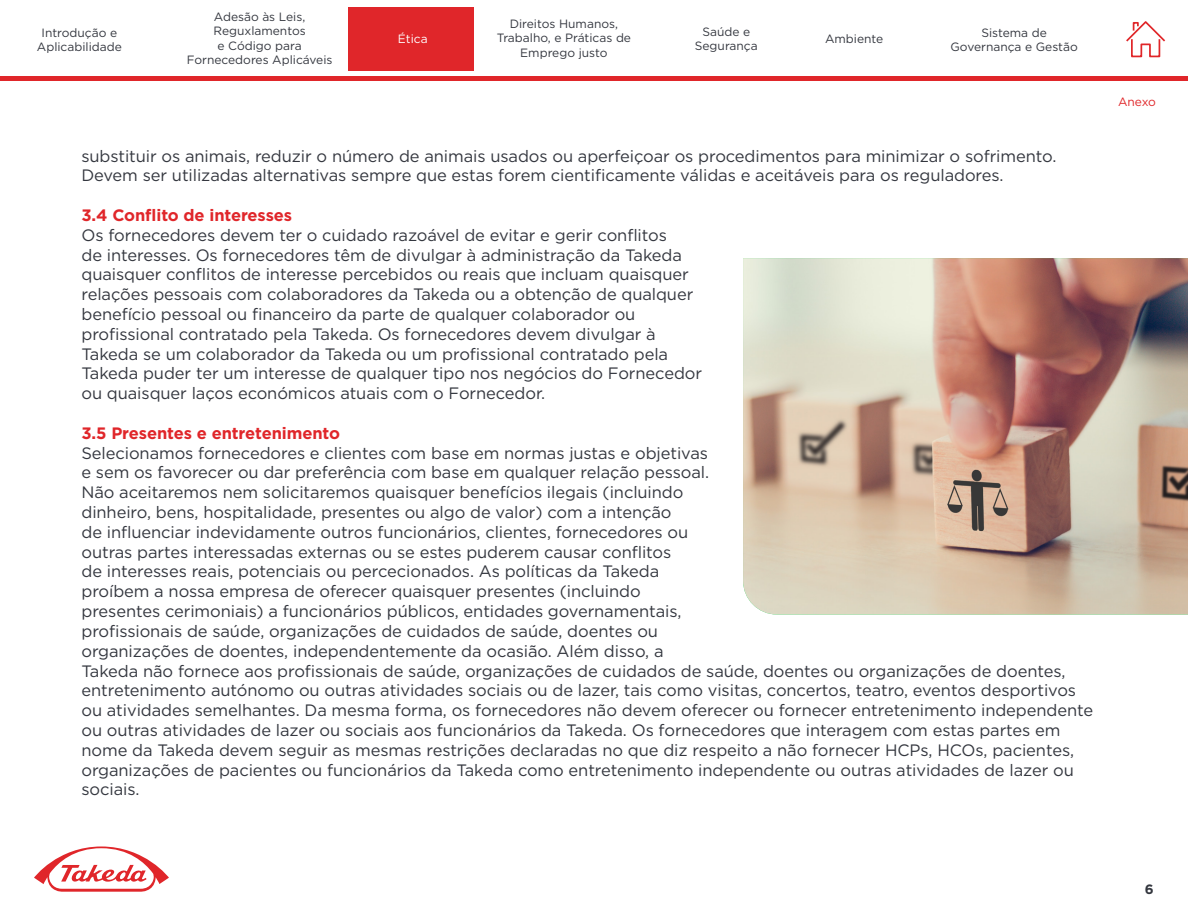
<style>
.page{position:relative;width:1188px;height:918px;background:#fff}
.page>*{position:absolute;margin:0;border:0;box-sizing:border-box;transform-origin:0 0}
.t1{font:16.5px/19.8px "Gotham";letter-spacing:-.005em;color:#34373f}
.t2{font:700 16.5px "Gotham";letter-spacing:-.005em;color:#e0262a}
.t3{font:700 13.5px "Gotham";color:#34373f}
.t4{font:12px/14.4px "Gotham";color:#34373f;text-align:center}
.t5{font:12px "Gotham";color:#fff}
.t6{font:12px "Gotham";letter-spacing:-.015em;color:#e02629}
</style>
<div class="page">
<svg style="left:34px;top:846px;width:135px;height:46px"></svg>
<hr style="left:0;top:77px;width:1188px;height:4px;background:#e0262a">
<div style="left:349px;top:7px;width:125px;height:63px;background:#e0262a"></div>
<svg style="left:1126px;top:21px;width:39px;height:37px"></svg>
<img style="left:743px;top:258px;width:445px;height:357px">
<p class="t4" style="left:37px;top:25px;width:86px">Introdução e<br>Aplicabilidade</p>
<p class="t4" style="left:187px;top:9px;width:147px">Adesão às Leis,<br>Reguxlamentos<br>e Código para<br>Fornecedores Aplicáveis</p>
<p class="t5" style="left:398px;top:31px;width:31px">Ética</p>
<p class="t4" style="left:497px;top:16px;width:136px">Direitos Humanos,<br>Trabalho, e Práticas de<br>Emprego justo</p>
<p class="t4" style="left:695px;top:24px;width:64px">Saúde e<br>Segurança</p>
<p class="t4" style="left:825px;top:32px;width:60px">Ambiente</p>
<p class="t4" style="left:951px;top:25px;width:129px">Sistema de<br>Governança e Gestão</p>
<p class="t1" style="left:81px;top:146px;width:976px">substituir os animais, reduzir o número de animais usados ou aperfeiçoar os procedimentos para minimizar o sofrimento.<br>Devem ser utilizadas alternativas sempre que estas forem cientificamente válidas e aceitáveis para os reguladores.</p>
<p class="t2" style="left:81px;top:204px;width:212px">3.4 Conflito de interesses</p>
<p class="t1" style="left:81px;top:225px;width:622px">Os fornecedores devem ter o cuidado razoável de evitar e gerir conflitos<br>de interesses. Os fornecedores têm de divulgar à administração da Takeda quaisquer conflitos de interesse percebidos ou reais que incluam quaisquer relações pessoais com colaboradores da Takeda ou a obtenção de qualquer benefício pessoal ou financeiro da parte de qualquer colaborador ou profissional contratado pela Takeda. Os fornecedores devem divulgar à Takeda se um colaborador da Takeda ou um profissional contratado pela Takeda puder ter um interesse de qualquer tipo nos negócios do Fornecedor ou quaisquer laços económicos atuais com o Fornecedor.</p>
<p class="t2" style="left:81px;top:422px;width:260px">3.5 Presentes e entretenimento</p>
<p class="t1" style="left:81px;top:443px;width:1013px">Selecionamos fornecedores e clientes com base em normas justas e objetivas<br>e sem os favorecer ou dar preferência com base em qualquer relação pessoal.<br>Não aceitaremos nem solicitaremos quaisquer benefícios ilegais (incluindo<br>dinheiro, bens, hospitalidade, presentes ou algo de valor) com a intenção<br>de influenciar indevidamente outros funcionários, clientes, fornecedores ou<br>outras partes interessadas externas ou se estes puderem causar conflitos<br>de interesses reais, potenciais ou percecionados. As políticas da Takeda<br>proíbem a nossa empresa de oferecer quaisquer presentes (incluindo<br>presentes cerimoniais) a funcionários públicos, entidades governamentais,<br>profissionais de saúde, organizações de cuidados de saúde, doentes ou<br>organizações de doentes, independentemente da ocasião. Além disso, a<br>Takeda não fornece aos profissionais de saúde, organizações de cuidados de saúde, doentes ou organizações de doentes, entretenimento autónomo ou outras atividades sociais ou de lazer, tais como visitas, concertos, teatro, eventos desportivos ou atividades semelhantes. Da mesma forma, os fornecedores não devem oferecer ou fornecer entretenimento independente ou outras atividades de lazer ou sociais aos funcionários da Takeda. Os fornecedores que interagem com estas partes em nome da Takeda devem seguir as mesmas restrições declaradas no que diz respeito a não fornecer HCPs, HCOs, pacientes, organizações de pacientes ou funcionários da Takeda como entretenimento independente ou outras atividades de lazer ou sociais.</p>
<p class="t6" style="left:1118px;top:94px;width:39px">Anexo</p>
<p class="t3" style="left:1145px;top:880px;width:10px">6</p>
</div>
